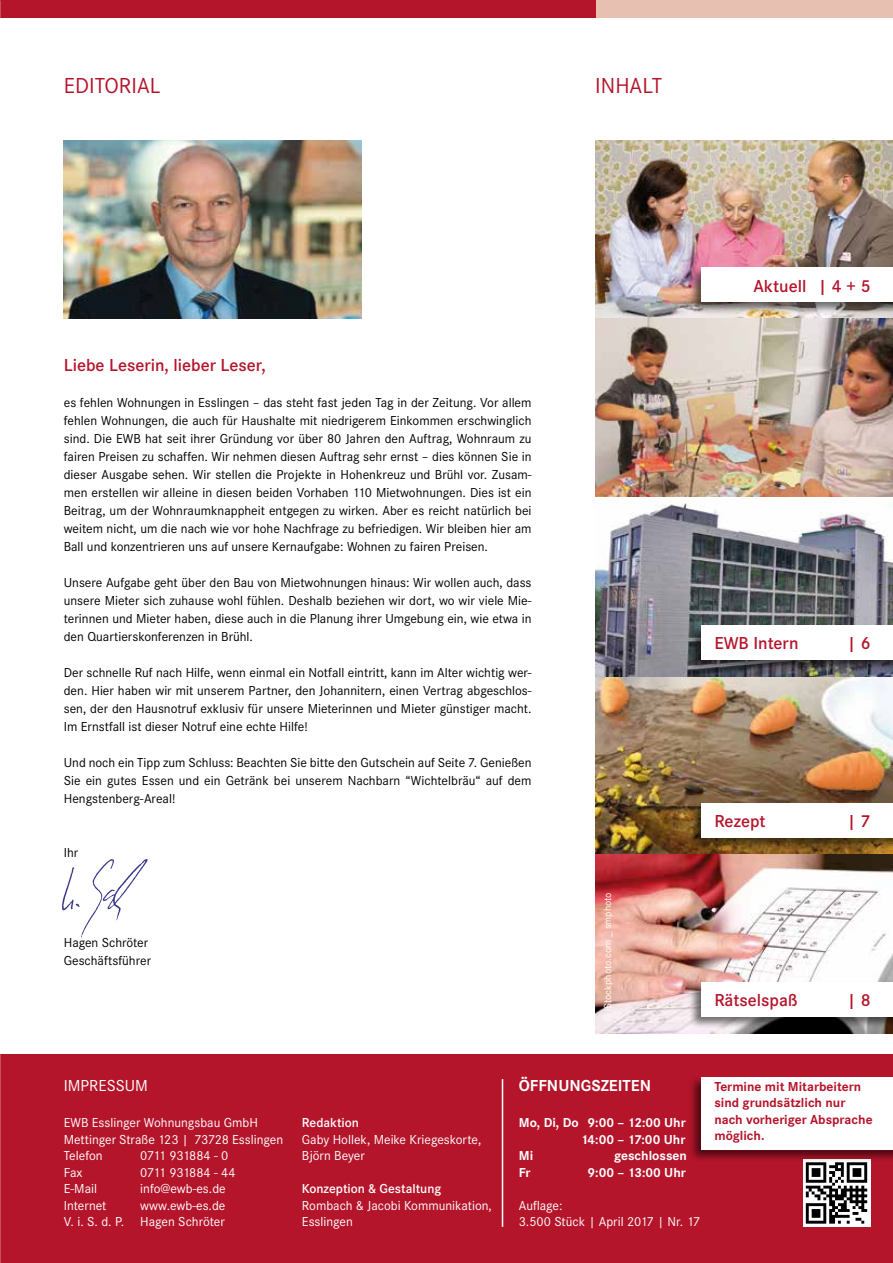
<style>
.page{position:relative;width:893px;height:1263px;background:#fff}
.page>*{position:absolute;margin:0;border:0;box-sizing:border-box;transform-origin:0 0}
.t1{font:22.5px "Corporate S";color:#b5152b}
.t2{font:600 18px "Corporate S";color:#b5152b}
.t3{font:700 16.5px "Corporate S";color:#fff}
.t4{font:16.5px "Corporate S";color:#fff}
.t5{font:13.5px/18px "Corporate S";color:#000;text-align:justify}
.t6{font:13.5px/16.5px "Corporate S";color:#fff}
.t7{font:700 13.5px/16.5px "Corporate S";color:#b5152b}
.t8{font:700 13.5px "Corporate S";color:#fff}
.t9{font:600 13.5px "Corporate S";color:#fff}
.t10{font:13.5px "Corporate S";letter-spacing:-.035em;color:#fff}
.t11{font:13.5px "Corporate S";letter-spacing:-.04em;color:#fff}
.t12{font:10.5px "Corporate S";color:#fff}
.s1{color:#fff}
</style>
<div class="page">
<img style="left:595px;top:676px;width:298px;height:357px">
<img style="left:595px;top:140px;width:298px;height:179px">
<img style="left:595px;top:319px;width:298px;height:178px">
<div style="left:688px;top:802px;width:205px;height:49px;background:#000;opacity:.55"></div>
<div style="left:702px;top:804px;width:191px;height:34px;background:#fff"></div>
<div style="left:595px;top:0;width:298px;height:17px;background:#e8c0b2"></div>
<div style="left:0;top:0;width:595px;height:17px;background:#b5152b"></div>
<img style="left:595px;top:503px;width:298px;height:173px">
<div style="left:0;top:1054px;width:893px;height:209px;background:#b5152b"></div>
<div style="left:688px;top:624px;width:205px;height:48px;background:#000;opacity:.55"></div>
<div style="left:702px;top:625px;width:191px;height:34px;background:#fff"></div>
<div style="left:688px;top:981px;width:205px;height:48px;background:#000;opacity:.55"></div>
<div style="left:702px;top:982px;width:191px;height:34px;background:#fff"></div>
<img style="left:64px;top:140px;width:297px;height:179px">
<img style="left:62px;top:859px;width:86px;height:80px">
<svg style="left:803px;top:1162px;width:67px;height:64px"></svg>
<svg style="left:806px;top:1162px;width:61px;height:61px;background:#777"></svg>
<div style="left:688px;top:1075px;width:205px;height:87px;background:#000;opacity:.55"></div>
<div style="left:702px;top:1077px;width:191px;height:72px;background:#fff"></div>
<hr style="left:502px;top:1079px;width:1px;height:148px;background:#fff">
<img style="left:0;top:1px;width:1px;height:1100px">
<img style="left:0;top:725px;width:1px;height:83px">
<img style="left:0;top:807px;width:1px;height:224px">
<svg style="left:0;top:1101px;width:1px;height:162px"></svg>
<div style="left:688px;top:267px;width:205px;height:48px;background:#000;opacity:.55"></div>
<div style="left:702px;top:268px;width:191px;height:34px;background:#fff"></div>
<h1 class="t1" style="left:64px;top:73px;width:98px">EDITORIAL</h1>
<h1 class="t1" style="left:595px;top:73px;width:68px">INHALT</h1>
<h2 class="t2" style="left:714px;top:275px;width:158px"><span class="s1">EWB</span> Aktuell | 4 + 5</h2>
<h2 class="t2" style="left:64px;top:354px;width:204px">Liebe Leserin, lieber Leser,</h2>
<p class="t5" style="left:64px;top:393px;width:469px">es fehlen Wohnungen in Esslingen – das steht fast jeden Tag in der Zeitung. Vor allem fehlen Wohnungen, die auch für Haushalte mit niedrigerem Einkommen erschwinglich sind. Die EWB hat seit ihrer Gründung vor über 80 Jahren den Auftrag, Wohnraum zu fairen Preisen zu schaffen. Wir nehmen diesen Auftrag sehr ernst – dies können Sie in dieser Ausgabe sehen. Wir stellen die Projekte in Hohenkreuz und Brühl vor. Zusam&shy;men erstellen wir alleine in diesen beiden Vorhaben 110 Mietwohnungen. Dies ist ein Beitrag, um der Wohnraumknappheit entgegen zu wirken. Aber es reicht natürlich bei weitem nicht, um die nach wie vor hohe Nachfrage zu befriedigen. Wir bleiben hier am Ball und konzentrieren uns auf unsere Kernaufgabe: Wohnen zu fairen Preisen.</p>
<p class="t5" style="left:64px;top:573px;width:469px">Unsere Aufgabe geht über den Bau von Mietwohnungen hinaus: Wir wollen auch, dass unsere Mieter sich zuhause wohl fühlen. Deshalb beziehen wir dort, wo wir viele Mie&shy;terinnen und Mieter haben, diese auch in die Planung ihrer Umgebung ein, wie etwa in den Quartierskonferenzen in Brühl.</p>
<p class="t5" style="left:64px;top:663px;width:469px">Der schnelle Ruf nach Hilfe, wenn einmal ein Notfall eintritt, kann im Alter wichtig wer&shy;den. Hier haben wir mit unserem Partner, den Johannitern, einen Vertrag abgeschlos&shy;sen, der den Hausnotruf exklusiv für unsere Mieterinnen und Mieter günstiger macht.<br>Im Ernstfall ist dieser Notruf eine echte Hilfe!</p>
<p class="t5" style="left:64px;top:753px;width:469px">Und noch ein Tipp zum Schluss: Beachten Sie bitte den Gutschein auf Seite 7. Genießen Sie ein gutes Essen und ein Getränk bei unserem Nachbarn “Wichtelbräu“ auf dem Hengstenberg-Areal!</p>
<p class="t5" style="left:64px;top:843px;width:16px">Ihr</p>
<p class="t5" style="left:64px;top:933px;width:89px">Hagen Schröter<br>Geschäftsführer</p>
<p class="t12" style="left:602px;top:1022px;width:131px;rotate:-90deg">© iStockphoto.com _ smphoto</p>
<h2 class="t2" style="left:714px;top:632px;width:86px">EWB Intern</h2>
<h2 class="t2" style="left:847px;top:632px;width:25px">|6</h2>
<h2 class="t2" style="left:714px;top:811px;width:53px">Rezept</h2>
<h2 class="t2" style="left:847px;top:811px;width:25px">|7</h2>
<h2 class="t2" style="left:714px;top:990px;width:85px">Rätselspaß</h2>
<h2 class="t2" style="left:847px;top:990px;width:25px">|8</h2>
<p class="t4" style="left:64px;top:1076px;width:86px">IMPRESSUM</p>
<p class="t3" style="left:519px;top:1076px;width:134px">ÖFFNUNGSZEITEN</p>
<p class="t6" style="left:64px;top:1115px;width:221px">EWB Esslinger Wohnungsbau GmbH<br>Mettinger Straße 123 | 73728 Esslingen<br>Telefon</p>
<p class="t8" style="left:519px;top:1115px;width:169px">Mo, Di, Do 9:00 – 12:00 Uhr</p>
<p class="t8" style="left:581px;top:1131px;width:106px">14:00 – 17:00 Uhr</p>
<p class="t8" style="left:519px;top:1148px;width:16px">Mi</p>
<p class="t8" style="left:614px;top:1148px;width:74px">geschlossen</p>
<p class="t8" style="left:519px;top:1164px;width:13px">Fr</p>
<p class="t8" style="left:588px;top:1164px;width:100px">9:00 – 13:00 Uhr</p>
<p class="t6" style="left:519px;top:1197px;width:183px">Auflage:<br>3.500 Stück | April 2017 | Nr. 17</p>
<p class="t9" style="left:302px;top:1115px;width:59px">Redaktion</p>
<p class="t6" style="left:302px;top:1131px;width:181px">Gaby Hollek, Meike Kriegeskorte,<br>Björn Beyer</p>
<p class="t9" style="left:302px;top:1181px;width:141px">Konzeption &amp; Gestaltung</p>
<p class="t6" style="left:302px;top:1197px;width:191px">Rombach &amp; Jacobi Kommunikation,<br>Esslingen</p>
<p class="t11" style="left:140px;top:1148px;width:90px">0711 931884 - 0</p>
<p class="t6" style="left:64px;top:1164px;width:20px">Fax</p>
<p class="t10" style="left:140px;top:1165px;width:97px">0711 931884 - 44</p>
<p class="t6" style="left:64px;top:1181px;width:35px">E-Mail</p>
<p class="t6" style="left:140px;top:1181px;width:87px">info@ewb-es.de</p>
<p class="t6" style="left:64px;top:1197px;width:44px">Internet</p>
<p class="t6" style="left:64px;top:1197px;width:163px;text-align:right">www.ewb-es.de<br>V. i. S. d. P. Hagen Schröter</p>
<p class="t7" style="left:714px;top:1078px;width:160px">Termine mit Mitarbeitern sind grundsätzlich nur nach vorheriger Absprache möglich.</p>
</div>
